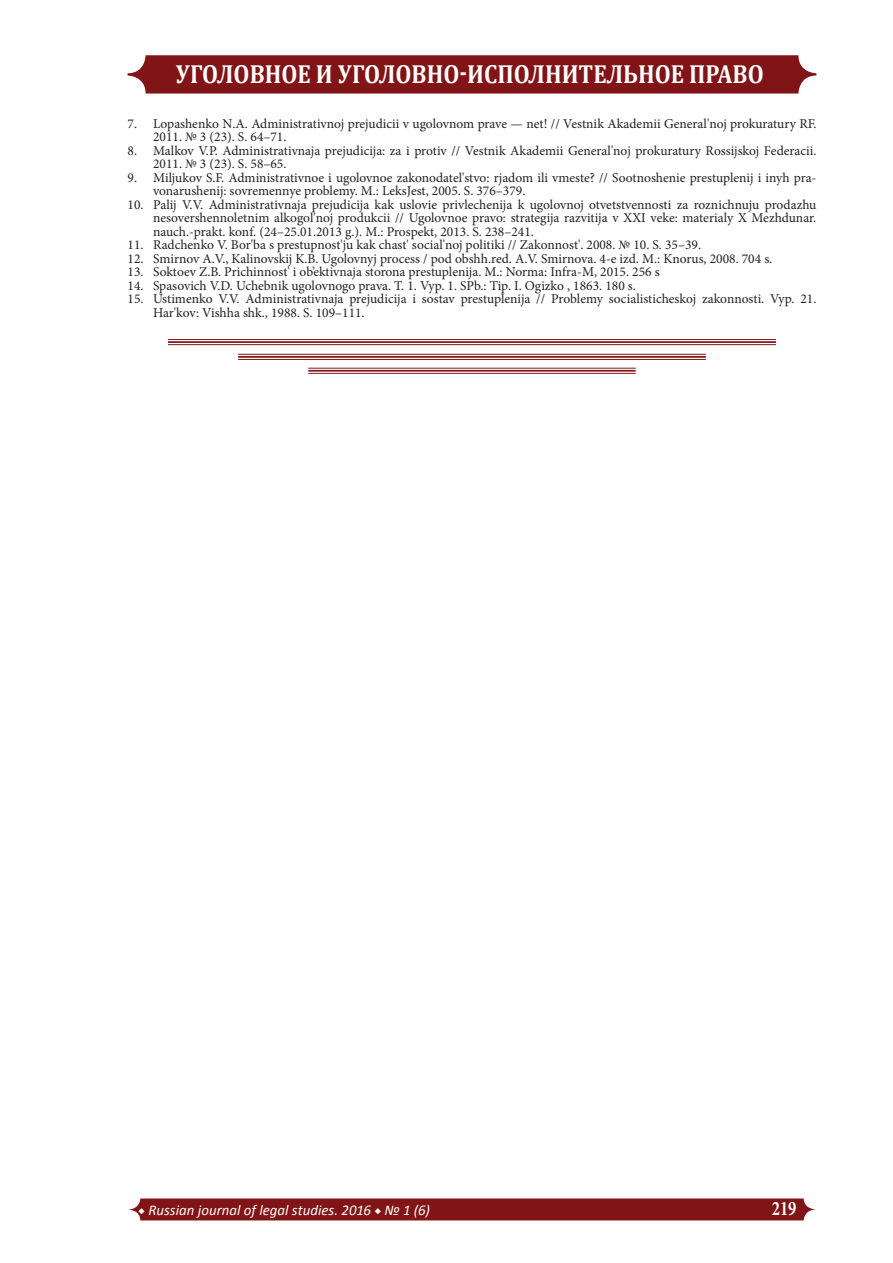
<style>
.page{position:relative;width:893px;height:1263px;background:#fff}
.page>*{position:absolute;margin:0;border:0;box-sizing:border-box;transform-origin:0 0}
.t1{font:700 26.25px "Cambria";color:#fff;scale:.88 1}
.t2{font:700 20.7px "Minion Pro";color:#fff;scale:.8 1}
.t3{font:italic 14.85px "Calibri";color:#fff}
.t4{font:13.5px/13.5px "Minion Pro";color:#231f20}
.s1{font-family:"Minion Pro";font-weight:700;font-style:normal}
</style>
<div class="page">
<svg style="left:128px;top:1198px;width:688px;height:22px;background:#871f21"></svg>
<div style="left:128px;top:55px;width:688px;height:39px;background:#811416;border-radius:18px"></div>
<hr style="left:168px;top:344px;width:608px;height:1px;background:#811416">
<hr style="left:168px;top:341px;width:608px;height:2px;background:#811416">
<hr style="left:168px;top:339px;width:608px;height:1px;background:#811416">
<hr style="left:238px;top:359px;width:468px;height:1px;background:#811416">
<hr style="left:238px;top:356px;width:468px;height:2px;background:#811416">
<hr style="left:238px;top:354px;width:468px;height:1px;background:#811416">
<hr style="left:308px;top:373px;width:328px;height:1px;background:#811416">
<hr style="left:308px;top:370px;width:328px;height:2px;background:#811416">
<hr style="left:308px;top:368px;width:328px;height:1px;background:#811416">
<h1 class="t1" style="left:176px;top:55px;width:669px">УГОЛОВНОЕ И УГОЛОВНО-ИСПОЛНИТЕЛЬНОЕ ПРАВО</h1>
<p class="t4" style="left:153px;top:117px;width:665px;text-indent:-26px">7. Lopashenko N.A. Administrativnoj prejudicii v ugolovnom prave — net! // Vestnik Akademii General'noj prokuratury RF.<br>2011. № 3 (23). S. 64–71.</p>
<p class="t4" style="left:153px;top:144px;width:665px;text-indent:-26px">8. Malkov V.P. Administrativnaja prejudicija: za i protiv // Vestnik Akademii General'noj prokuratury Rossijskoj Federacii.<br>2011. № 3 (23). S. 58–65.</p>
<p class="t4" style="left:153px;top:171px;width:665px;text-indent:-26px">9. Miljukov S.F. Administrativnoe i ugolovnoe zakonodatel'stvo: rjadom ili vmeste? // Sootnoshenie prestuplenij i inyh pra&shy;vonarushenij: sovremennye problemy. M.: LeksJest, 2005. S. 376–379.</p>
<p class="t4" style="left:153px;top:198px;width:665px;text-align:justify;text-indent:-26px">10. Palij V.V. Administrativnaja prejudicija kak uslovie privlechenija k ugolovnoj otvetstvennosti za roznichnuju prodazhu nesovershennoletnim alkogol'noj produkcii // Ugolovnoe pravo: strategija razvitija v XXI veke: materialy X Mezhdunar. nauch.-prakt. konf. (24–25.01.2013 g.). M.: Prospekt, 2013. S. 238–241.</p>
<p class="t4" style="left:128px;top:238px;width:575px">11. Radchenko V. Bor'ba s prestupnost'ju kak chast' social'noj politiki // Zakonnost'. 2008. № 10. S. 35–39.</p>
<p class="t4" style="left:128px;top:252px;width:646px">12. Smirnov A.V., Kalinovskij K.B. Ugolovnyj process / pod obshh.red. A.V. Smirnova. 4-e izd. M.: Knorus, 2008. 704 s.</p>
<p class="t4" style="left:128px;top:265px;width:534px">13. Soktoev Z.B. Prichinnost' i ob’ektivnaja storona prestuplenija. M.: Norma: Infra-M, 2015. 256 s</p>
<p class="t4" style="left:128px;top:279px;width:510px">14. Spasovich V.D. Uchebnik ugolovnogo prava. T. 1. Vyp. 1. SPb.: Tip. I. Ogizko , 1863. 180 s.</p>
<p class="t4" style="left:153px;top:292px;width:665px;text-indent:-26px">15. Ustimenko V.V. Administrativnaja prejudicija i sostav prestuplenija // Problemy socialisticheskoj zakonnosti. Vyp. 21.<br>Har'kov: Vishha shk., 1988. S. 109–111.</p>
<p class="t3" style="left:138px;top:1200px;width:293px"><span class="s1">◆</span> Russian journal of legal studies. 2016 <span class="s1">◆</span> № 1 (6)</p>
<h2 class="t2" style="left:772px;top:1194px;width:32px">219</h2>
</div>
